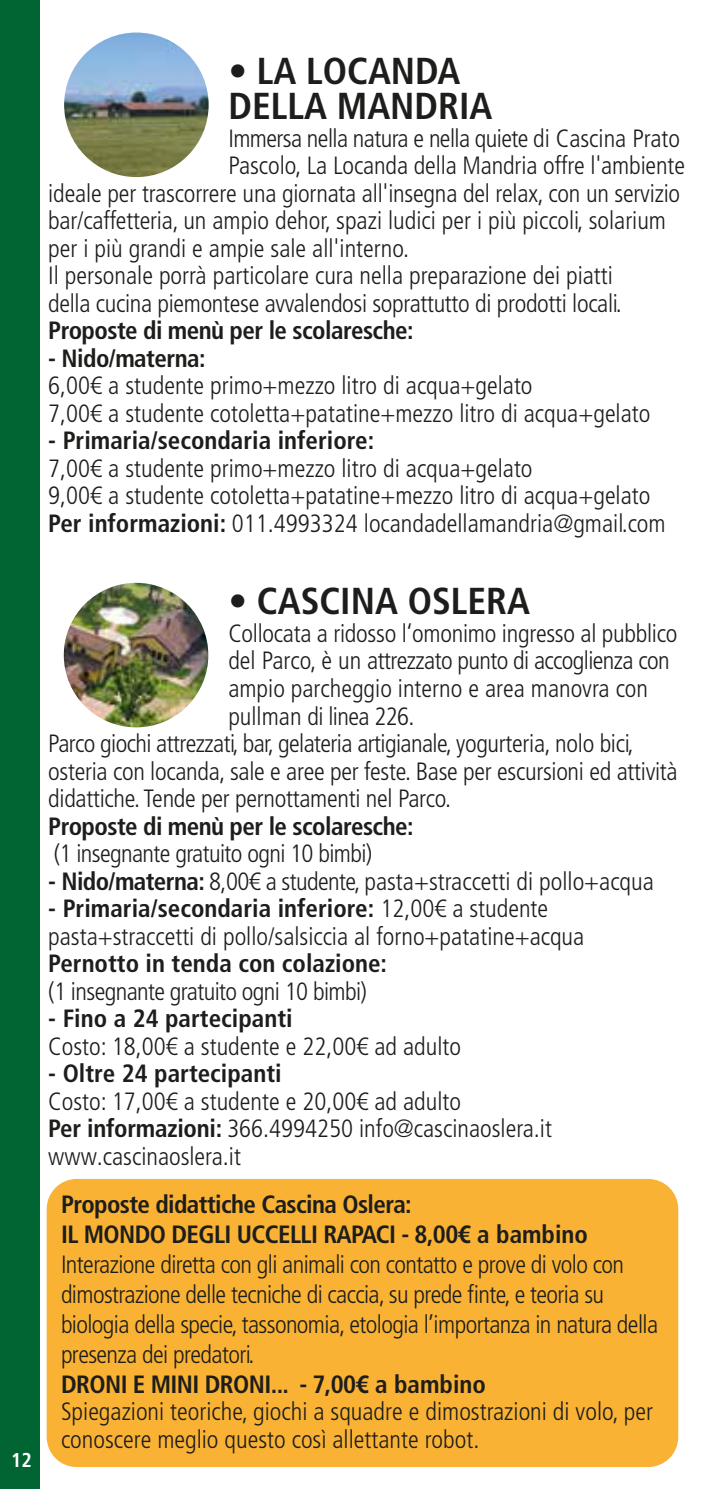
<style>
.page{position:relative;width:709px;height:1489px;background:#fff}
.page>*{position:absolute;margin:0;border:0;box-sizing:border-box;transform-origin:0 0}
.t1{font:700 condensed 37.5px/35px "Frutiger LT Pro";color:#1d1d1b}
.t2{font:300 condensed 25px/27.5px "Frutiger LT Pro";letter-spacing:-.005em;color:#1d1d1b}
.t3{font:300 condensed 25px/30px "Frutiger LT Pro";letter-spacing:-.025em;color:#1d1d1b}
.t4{font:700 condensed 25px/30px "Frutiger LT Pro";letter-spacing:-.02em;color:#1d1d1b}
.t5{font:700 condensed 25px "Frutiger LT Pro";color:#1d1d1b}
.t6{font:700 condensed 20px "Frutiger LT Pro";color:#fff}
.s1{font-weight:700}
</style>
<div class="page">
<div style="left:0;top:0;width:39px;height:1488px;background:#006533"></div>
<div style="left:47px;top:1178px;width:631px;height:288px;background:#f9b234;border-radius:30px"></div>
<img style="left:64px;top:33px;width:145px;height:144px;border-radius:72px">
<img style="left:64px;top:583px;width:144px;height:144px;border-radius:72px">
<h1 class="t1" style="left:228px;top:54px;width:265px">• LA LOCANDA<br>DELLA MANDRIA</h1>
<p class="t3" style="left:228px;top:123px;width:453px">Immersa nella natura e nella quiete di Cascina Prato</p>
<p class="t2" style="left:228px;top:152px;width:458px">Pascolo, La Locanda della Mandria offre l'ambiente</p>
<p class="t2" style="left:48px;top:180px;width:633px">ideale per trascorrere una giornata all'insegna del relax, con un servizio</p>
<p class="t2" style="left:48px;top:207px;width:619px">bar/caffetteria, un ampio dehor, spazi ludici per i più piccoli, solarium</p>
<p class="t2" style="left:48px;top:235px;width:362px">per i più grandi e ampie sale all'interno.</p>
<p class="t2" style="left:48px;top:262px;width:566px">Il personale porrà particolare cura nella preparazione dei piatti</p>
<p class="t2" style="left:48px;top:290px;width:575px">della cucina piemontese avvalendosi soprattutto di prodotti locali.</p>
<p class="t4" style="left:48px;top:316px;width:367px">Proposte di menù per le scolaresche:</p>
<p class="t4" style="left:48px;top:343px;width:159px">- Nido/materna:</p>
<p class="t2" style="left:48px;top:372px;width:603px">6,00€ a studente primo+mezzo litro di acqua+gelato<br>7,00€ a studente cotoletta+patatine+mezzo litro di acqua+gelato</p>
<p class="t5" style="left:48px;top:426px;width:327px">- Primaria/secondaria inferiore:</p>
<p class="t2" style="left:48px;top:455px;width:619px">7,00€ a studente primo+mezzo litro di acqua+gelato<br>9,00€ a studente cotoletta+patatine+mezzo litro di acqua+gelato<br><span class="s1">Per informazioni:</span> 011.4993324 locandadellamandria@gmail.com</p>
<p class="t6" style="left:11px;top:1447px;width:22px">12</p>
<h1 class="t1" style="left:228px;top:584px;width:303px">• CASCINA OSLERA</h1>
<p class="t2" style="left:228px;top:620px;width:450px">Collocata a ridosso l‘omonimo ingresso al pubblico</p>
<p class="t3" style="left:228px;top:646px;width:443px">del Parco, è un attrezzato punto di accoglienza con</p>
<p class="t2" style="left:228px;top:675px;width:421px">ampio parcheggio interno e area manovra con</p>
<p class="t3" style="left:228px;top:701px;width:188px">pullman di linea 226.</p>
<p class="t3" style="left:48px;top:728px;width:587px">Parco giochi attrezzati, bar, gelateria artigianale, yogurteria, nolo bici,</p>
<p class="t2" style="left:48px;top:757px;width:631px">osteria con locanda, sale e aree per feste. Base per escursioni ed attività</p>
<p class="t2" style="left:48px;top:785px;width:404px">didattiche. Tende per pernottamenti nel Parco.</p>
<p class="t4" style="left:48px;top:811px;width:367px">Proposte di menù per le scolaresche:</p>
<p class="t3" style="left:54px;top:838px;width:320px">(1 insegnante gratuito ogni 10 bimbi)</p>
<p class="t2" style="left:48px;top:867px;width:607px"><span class="s1">- Nido/materna:</span> 8,00€ a studente, pasta+straccetti di pollo+acqua</p>
<p class="t2" style="left:48px;top:895px;width:537px"><span class="s1">- Primaria/secondaria inferiore:</span> 12,00€ a studente pasta+straccetti di pollo/salsiccia al forno+patatine+acqua</p>
<p class="t5" style="left:48px;top:948px;width:340px">Pernotto in tenda con colazione:</p>
<p class="t3" style="left:48px;top:976px;width:320px">(1 insegnante gratuito ogni 10 bimbi)</p>
<p class="t5" style="left:48px;top:1003px;width:246px">- Fino a 24 partecipanti</p>
<p class="t2" style="left:48px;top:1032px;width:414px">Costo: 18,00€ a studente e 22,00€ ad adulto</p>
<p class="t5" style="left:48px;top:1058px;width:235px">- Oltre 24 partecipanti</p>
<p class="t2" style="left:48px;top:1087px;width:505px">Costo: 17,00€ a studente e 20,00€ ad adulto<br><span class="s1">Per informazioni:</span> 366.4994250 info@cascinaoslera.it www.cascinaoslera.it</p>
<p class="t4" style="left:61px;top:1188px;width:528px">Proposte didattiche Cascina Oslera:<br>IL MONDO DEGLI UCCELLI RAPACI - 8,00€ a bambino</p>
<p class="t3" style="left:61px;top:1249px;width:598px">Interazione diretta con gli animali con contatto e prove di volo con dimostrazione delle tecniche di caccia, su prede finte, e teoria su biologia della specie, tassonomia, etologia l’importanza in natura della presenza dei predatori.</p>
<p class="t4" style="left:61px;top:1368px;width:426px">DRONI E MINI DRONI... - 7,00€ a bambino</p>
<p class="t2" style="left:61px;top:1397px;width:593px">Spiegazioni teoriche, giochi a squadre e dimostrazioni di volo, per conoscere meglio questo così allettante robot.</p>
</div>
